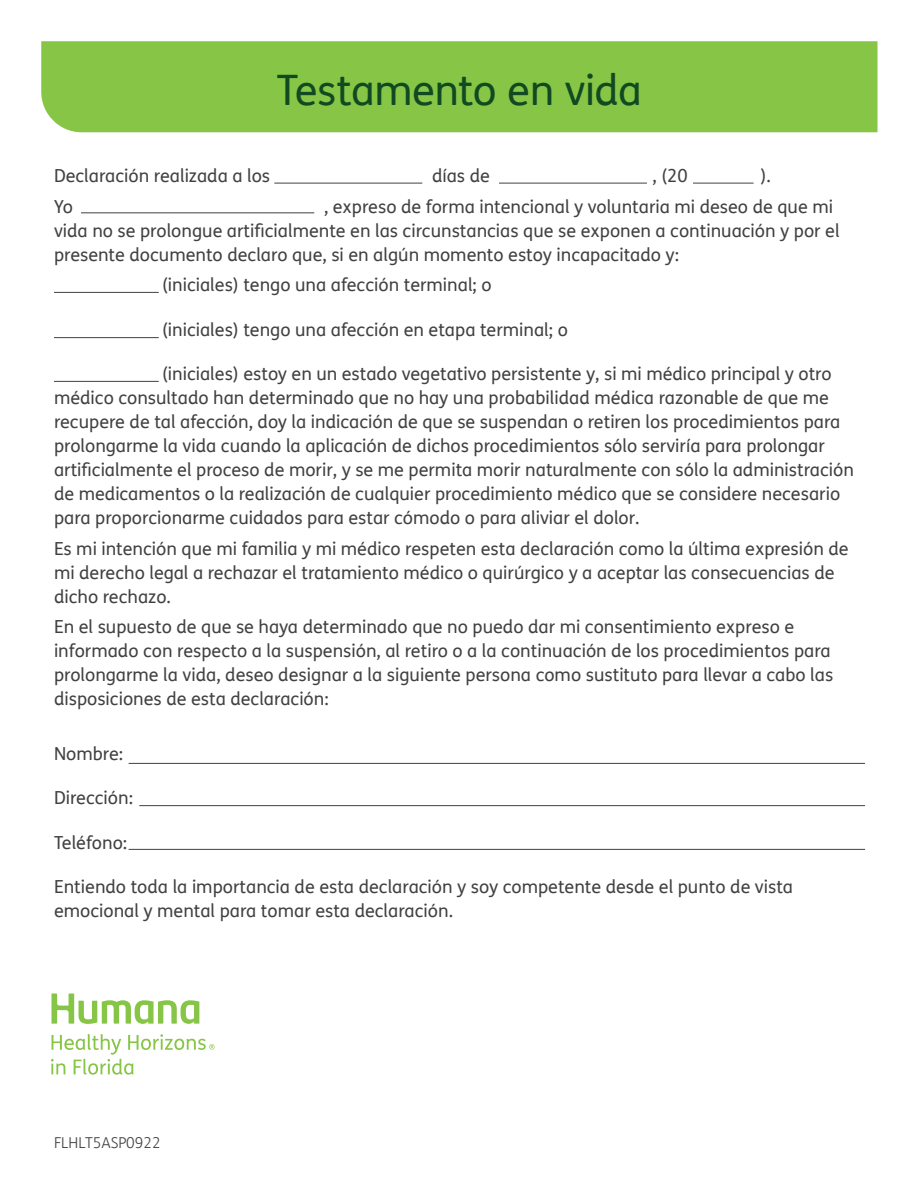
<style>
.page{position:relative;width:918px;height:1188px;background:#fff}
.page>*{position:absolute;margin:0;border:0;box-sizing:border-box;transform-origin:0 0}
.Humana_H2{font:42px "FS Humana";letter-spacing:-.015em;color:#114a21}
.Paragraph_Style_1{font:18px/24px "FS Humana";color:#414042}
.DIN{font:300 15px "FS Humana";color:#414042}
</style>
<div class="page">
<div style="left:41px;top:41px;width:837px;height:91px;background:#87c546"></div>
<svg style="left:51px;top:993px;width:148px;height:31px"></svg>
<svg style="left:51px;top:1034px;width:163px;height:41px"></svg>
<hr style="left:274px;top:183px;width:148px;height:1px;background:#414042">
<hr style="left:499px;top:183px;width:148px;height:1px;background:#414042">
<hr style="left:81px;top:212px;width:233px;height:1px;background:#414042">
<hr style="left:693px;top:183px;width:61px;height:1px;background:#414042">
<hr style="left:54px;top:292px;width:105px;height:1px;background:#414042">
<hr style="left:54px;top:337px;width:105px;height:1px;background:#414042">
<hr style="left:54px;top:381px;width:105px;height:1px;background:#414042">
<hr style="left:129px;top:763px;width:736px;height:1px;background:#414042">
<hr style="left:139px;top:805px;width:726px;height:1px;background:#414042">
<hr style="left:129px;top:849px;width:736px;height:1px;background:#414042">
<p class="Humana_H2" style="left:277px;top:61px;width:367px">Testamento en vida</p>
<p class="Paragraph_Style_1" style="left:54px;top:163px;width:218px">Declaración realizada a los</p>
<p class="Paragraph_Style_1" style="left:432px;top:163px;width:59px">días de</p>
<p class="Paragraph_Style_1" style="left:652px;top:163px;width:37px">, (20</p>
<p class="Paragraph_Style_1" style="left:760px;top:163px;width:12px">).</p>
<p class="Paragraph_Style_1" style="left:54px;top:194px;width:20px">Yo</p>
<p class="Paragraph_Style_1" style="left:54px;top:194px;width:787px;text-indent:270px">, expreso de forma intencional y voluntaria mi deseo de que mi vida no se prolongue artificialmente en las circunstancias que se exponen a continuación y por el presente documento declaro que, si en algún momento estoy incapacitado y:</p>
<p class="Paragraph_Style_1" style="left:162px;top:273px;width:331px">(iniciales) tengo una afección terminal; o</p>
<p class="Paragraph_Style_1" style="left:162px;top:317px;width:407px">(iniciales) tengo una afección en etapa terminal; o</p>
<p class="Paragraph_Style_1" style="left:54px;top:361px;width:802px;text-indent:108px">(iniciales) estoy en un estado vegetativo persistente y, si mi médico principal y otro médico consultado han determinado que no hay una probabilidad médica razonable de que me recupere de tal afección, doy la indicación de que se suspendan o retiren los procedimientos para prolongarme la vida cuando la aplicación de dichos procedimientos sólo serviría para prolongar artificialmente el proceso de morir, y se me permita morir naturalmente con sólo la administración de medicamentos o la realización de cualquier procedimiento médico que se considere necesario para proporcionarme cuidados para estar cómodo o para aliviar el dolor.</p>
<p class="Paragraph_Style_1" style="left:54px;top:536px;width:796px">Es mi intención que mi familia y mi médico respeten esta declaración como la última expresión de mi derecho legal a rechazar el tratamiento médico o quirúrgico y a aceptar las consecuencias de dicho rechazo.</p>
<p class="Paragraph_Style_1" style="left:54px;top:615px;width:781px">En el supuesto de que se haya determinado que no puedo dar mi consentimiento expreso e informado con respecto a la suspensión, al retiro o a la continuación de los procedimientos para prolongarme la vida, deseo designar a la siguiente persona como sustituto para llevar a cabo las disposiciones de esta declaración:</p>
<p class="Paragraph_Style_1" style="left:54px;top:742px;width:71px">Nombre:</p>
<p class="Paragraph_Style_1" style="left:54px;top:786px;width:81px">Dirección:</p>
<p class="Paragraph_Style_1" style="left:54px;top:830px;width:75px">Teléfono:</p>
<p class="Paragraph_Style_1" style="left:54px;top:874px;width:741px">Entiendo toda la importancia de esta declaración y soy competente desde el punto de vista emocional y mental para tomar esta declaración.</p>
<p class="DIN" style="left:54px;top:1132px;width:108px">FLHLT5ASP0922</p>
</div>
